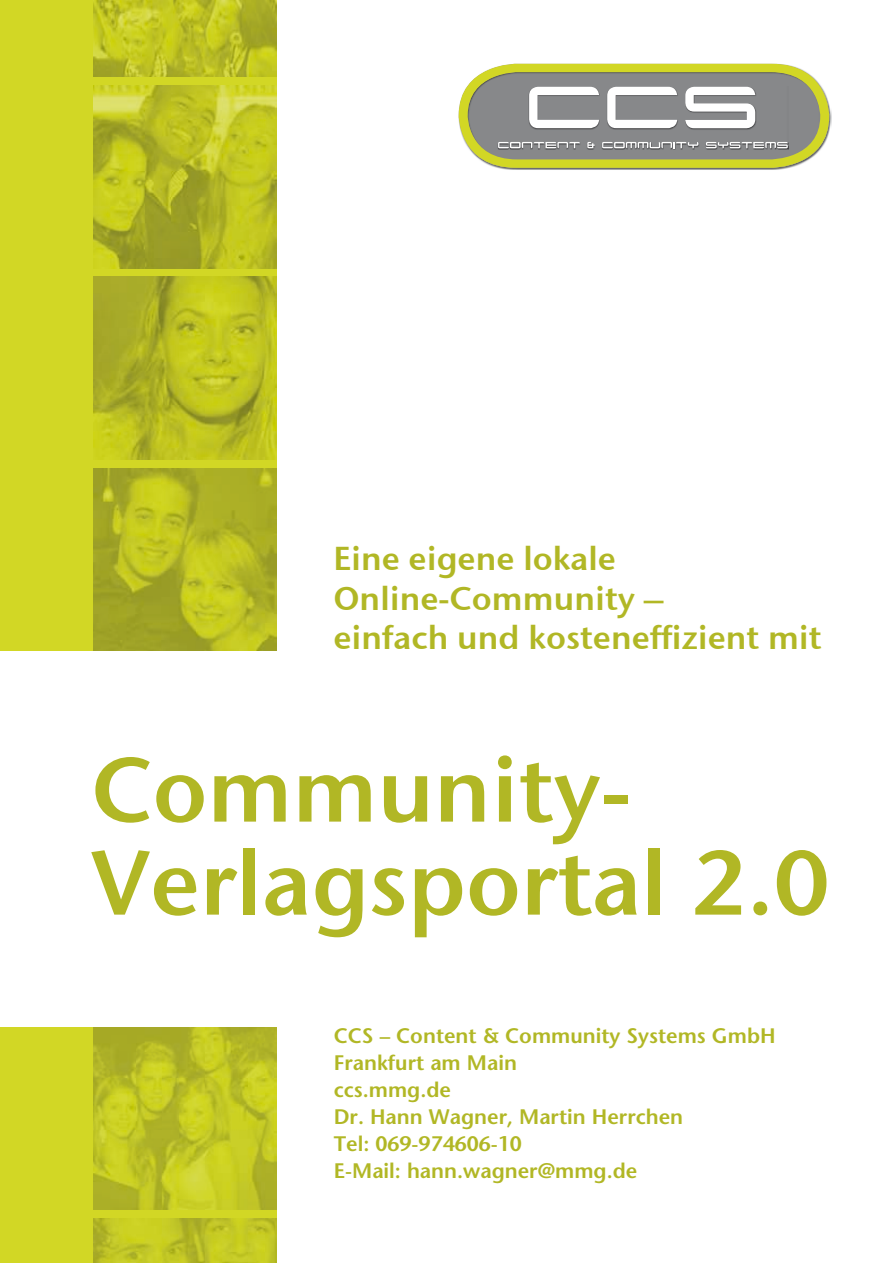
<style>
.page{position:relative;width:893px;height:1263px;background:#fff}
.page>*{position:absolute;margin:0;border:0;box-sizing:border-box;transform-origin:0 0}
.t1{font:90.75px/93px "Stone Sans Sem ITCTT Semi";color:#b1b725}
.t2{font:33px/39.6px "Stone Sans Sem ITCTT Semi";color:#b1b725}
.t3{font:600 21px/27px "Stone Sans";color:#b1b725}
</style>
<div class="page">
<div style="left:0;top:0;width:276px;height:1263px;background:#d2d725"></div>
<img style="left:94px;top:468px;width:182px;height:183px">
<img style="left:94px;top:277px;width:182px;height:182px">
<img style="left:94px;top:0;width:182px;height:77px">
<img style="left:94px;top:85px;width:182px;height:183px">
<img style="left:94px;top:1027px;width:182px;height:182px">
<img style="left:94px;top:1218px;width:182px;height:45px">
<div style="left:0;top:651px;width:307px;height:376px;background:#fff"></div>
<img style="left:458px;top:63px;width:373px;height:107px">
<svg style="left:459px;top:64px;width:370px;height:104px"></svg>
<h2 class="t2" style="left:333px;top:536px;width:490px">Eine eigene lokale<br>Online-Community –<br>einfach und kosteneffizient mit</h2>
<h1 class="t1" style="left:91px;top:737px;width:740px">Community-<br>Verlagsportal 2.0</h1>
<p class="t3" style="left:334px;top:1022px;width:444px">CCS – Content &amp; Community Systems GmbH<br>Frankfurt am Main<br>ccs.mmg.de<br>Dr. Hann Wagner, Martin Herrchen<br>Tel: 069-974606-10<br>E-Mail: hann.wagner@mmg.de</p>
</div>
